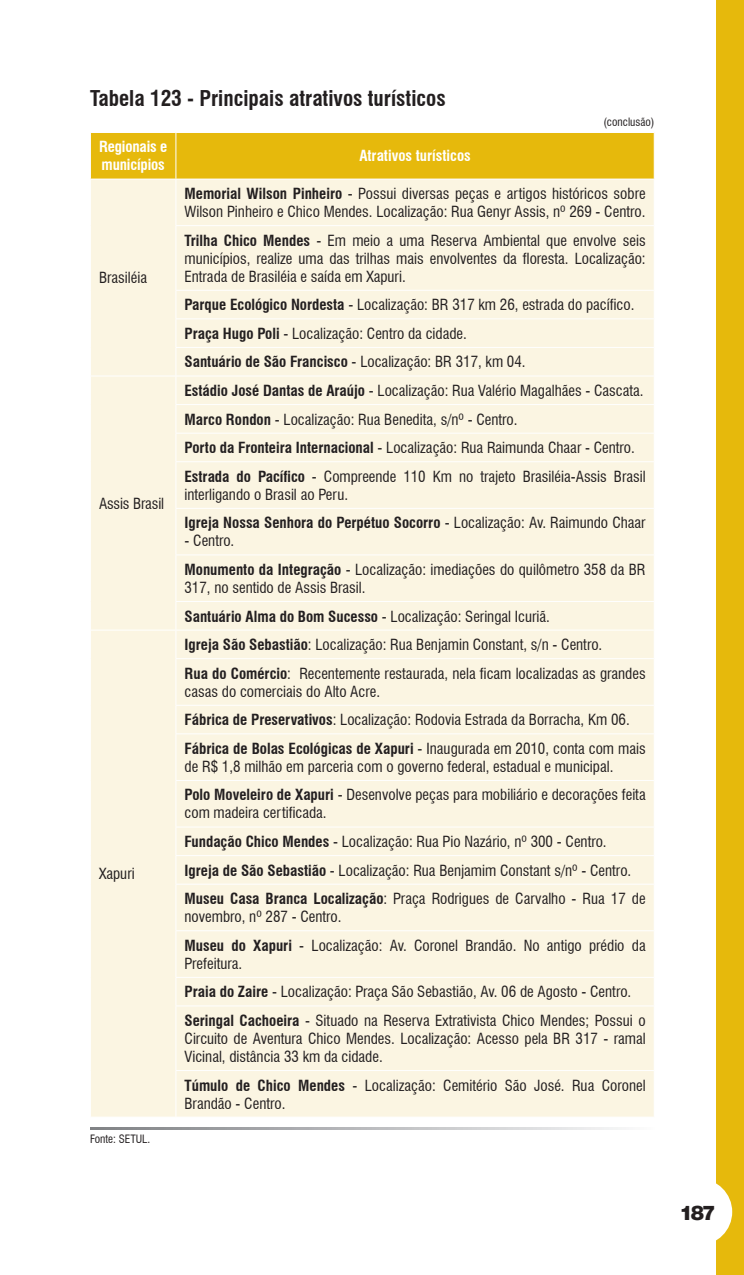
<style>
.page{position:relative;width:744px;height:1275px;background:#fff}
.page>*{position:absolute;margin:0;border:0;box-sizing:border-box;transform-origin:0 0}
.t1{font:700 condensed 21.25px "Swiss 721 BT";color:#231f20}
.t2{font:900 20px "Helvetica Neue LT";color:#231f20}
.t3{font:condensed 15px/28.5px "Swiss 721 BT";color:#231f20}
.t4{font:700 condensed 15px/18px "Swiss 721 BT";color:#fff}
.t5{font:condensed 11.25px "Swiss 721 BT";color:#231f20}
.s1{font-weight:700}
</style>
<div class="page">
<div style="left:716px;top:0;width:28px;height:1274px;background:#e6b90c"></div>
<div style="left:665px;top:1178px;width:67px;height:66px;background:#fff;border-radius:50%"></div>
<div style="left:91px;top:133px;width:562px;height:46px;background:#e6b90c"></div>
<div style="left:91px;top:180px;width:562px;height:936px;background:#fbf5e2"></div>
<hr style="left:175px;top:133px;width:1px;height:46px;background:#fff">
<hr style="left:175px;top:179px;width:1px;height:46px;background:#fff">
<hr style="left:175px;top:225px;width:479px;height:1px;background:#fff">
<hr style="left:175px;top:226px;width:1px;height:64px;background:#fff">
<hr style="left:175px;top:290px;width:479px;height:1px;background:#fff">
<hr style="left:175px;top:318px;width:479px;height:1px;background:#fff">
<hr style="left:175px;top:347px;width:479px;height:1px;background:#fff">
<hr style="left:90px;top:375px;width:86px;height:1px;background:#fff">
<hr style="left:176px;top:375px;width:478px;height:1px;background:#fff">
<hr style="left:175px;top:404px;width:479px;height:1px;background:#fff">
<hr style="left:175px;top:432px;width:479px;height:1px;background:#fff">
<svg style="left:175px;top:290px;width:1px;height:171px"></svg>
<svg style="left:653px;top:291px;width:1px;height:170px"></svg>
<hr style="left:175px;top:461px;width:479px;height:1px;background:#fff">
<hr style="left:175px;top:462px;width:1px;height:46px;background:#fff">
<hr style="left:175px;top:508px;width:479px;height:1px;background:#fff">
<hr style="left:175px;top:508px;width:1px;height:46px;background:#fff">
<hr style="left:175px;top:554px;width:479px;height:1px;background:#fff">
<hr style="left:175px;top:555px;width:1px;height:46px;background:#fff">
<hr style="left:175px;top:601px;width:479px;height:1px;background:#fff">
<hr style="left:90px;top:629px;width:86px;height:1px;background:#fff">
<hr style="left:176px;top:629px;width:478px;height:1px;background:#fff">
<svg style="left:175px;top:601px;width:1px;height:57px"></svg>
<svg style="left:653px;top:602px;width:1px;height:56px"></svg>
<hr style="left:175px;top:658px;width:479px;height:1px;background:#fff">
<hr style="left:175px;top:659px;width:1px;height:45px;background:#fff">
<hr style="left:175px;top:704px;width:479px;height:1px;background:#fff">
<svg style="left:175px;top:705px;width:1px;height:28px"></svg>
<svg style="left:653px;top:706px;width:1px;height:27px"></svg>
<hr style="left:175px;top:733px;width:479px;height:1px;background:#fff">
<hr style="left:175px;top:734px;width:1px;height:46px;background:#fff">
<hr style="left:175px;top:779px;width:479px;height:1px;background:#fff">
<hr style="left:175px;top:780px;width:1px;height:46px;background:#fff">
<hr style="left:175px;top:826px;width:479px;height:1px;background:#fff">
<hr style="left:175px;top:855px;width:479px;height:1px;background:#fff">
<svg style="left:175px;top:827px;width:1px;height:56px"></svg>
<svg style="left:653px;top:827px;width:1px;height:56px"></svg>
<hr style="left:175px;top:883px;width:479px;height:1px;background:#fff">
<hr style="left:175px;top:884px;width:1px;height:46px;background:#fff">
<hr style="left:175px;top:930px;width:479px;height:1px;background:#fff">
<hr style="left:175px;top:930px;width:1px;height:46px;background:#fff">
<hr style="left:175px;top:976px;width:479px;height:1px;background:#fff">
<svg style="left:175px;top:977px;width:1px;height:28px"></svg>
<svg style="left:653px;top:978px;width:1px;height:27px"></svg>
<hr style="left:175px;top:1005px;width:479px;height:1px;background:#fff">
<hr style="left:175px;top:1006px;width:1px;height:64px;background:#fff">
<hr style="left:175px;top:1069px;width:479px;height:1px;background:#fff">
<hr style="left:175px;top:1070px;width:1px;height:46px;background:#fff">
<svg style="left:90px;top:1127px;width:532px;height:1px"></svg>
<h1 class="t1" style="left:90px;top:86px;width:357px">Tabela 123 - Principais atrativos turísticos</h1>
<p class="t4" style="left:99px;top:138px;width:70px">Regionais e municípios</p>
<p class="t4" style="left:359px;top:147px;width:113px">Atrativos turísticos</p>
<p class="t5" style="left:603px;top:115px;width:53px">(conclusão)</p>
<p class="t3" style="left:99px;top:263px;width:50px">Brasiléia</p>
<p class="t3" style="left:99px;top:489px;width:67px">Assis Brasil</p>
<p class="t3" style="left:99px;top:859px;width:37px">Xapuri</p>
<p class="t5" style="left:90px;top:1131px;width:62px">Fonte: SETUL.</p>
<p class="t3" style="left:184px;top:184px;width:462px;line-height:18px"><span class="s1">Memorial Wilson Pinheiro</span> - Possui diversas peças e artigos históricos sobre<br>Wilson Pinheiro e Chico Mendes. Localização: Rua Genyr Assis, nº 269 - Centro.</p>
<p class="t3" style="left:184px;top:231px;width:462px;line-height:18px;text-align:justify"><span class="s1">Trilha Chico Mendes</span> - Em meio a uma Reserva Ambiental que envolve seis municípios, realize uma das trilhas mais envolventes da floresta. Localização:<br>Entrada de Brasiléia e saída em Xapuri.</p>
<p class="t3" style="left:184px;top:290px;width:451px"><span class="s1">Parque Ecológico Nordesta</span> - Localização: BR 317 km 26, estrada do pacífico.<br><span class="s1">Praça Hugo Poli</span> - Localização: Centro da cidade.<br><span class="s1">Santuário de São Francisco</span> - Localização: BR 317, km 04.</p>
<p class="t3" style="left:184px;top:376px;width:462px"><span class="s1">Estádio José Dantas de Araújo</span> - Localização: Rua Valério Magalhães - Cascata.<br><span class="s1">Marco Rondon</span> - Localização: Rua Benedita, s/nº - Centro.<br><span class="s1">Porto da Fronteira Internacional</span> - Localização: Rua Raimunda Chaar - Centro.<br><span class="s1">Estrada do Pacífico</span> - Compreende 110 Km no trajeto Brasiléia-Assis Brasil</p>
<p class="t3" style="left:184px;top:480px;width:462px">interligando o Brasil ao Peru.<br><span class="s1">Igreja Nossa Senhora do Perpétuo Socorro</span> - Localização: Av. Raimundo Chaar</p>
<p class="t3" style="left:184px;top:526px;width:462px">- Centro.<br><span class="s1">Monumento da Integração</span> - Localização: imediações do quilômetro 358 da BR</p>
<p class="t3" style="left:184px;top:573px;width:367px">317, no sentido de Assis Brasil.<br><span class="s1">Santuário Alma do Bom Sucesso</span> - Localização: Seringal Icuriã.</p>
<p class="t3" style="left:184px;top:630px;width:462px"><span class="s1">Igreja São Sebastião</span>: Localização: Rua Benjamin Constant, s/n - Centro.<br><span class="s1">Rua do Comércio</span>: Recentemente restaurada, nela ficam localizadas as grandes</p>
<p class="t3" style="left:184px;top:677px;width:462px">casas do comerciais do Alto Acre.<br><span class="s1">Fábrica de Preservativos</span>: Localização: Rodovia Estrada da Borracha, Km 06.<br><span class="s1">Fábrica de Bolas Ecológicas de Xapuri</span> - Inaugurada em 2010, conta com mais</p>
<p class="t3" style="left:184px;top:752px;width:462px">de R$ 1,8 milhão em parceria com o governo federal, estadual e municipal.<br><span class="s1">Polo Moveleiro de Xapuri</span> - Desenvolve peças para mobiliário e decorações feita</p>
<p class="t3" style="left:184px;top:798px;width:462px">com madeira certificada.<br><span class="s1">Fundação Chico Mendes</span> - Localização: Rua Pio Nazário, nº 300 - Centro.<br><span class="s1">Igreja de São Sebastião</span> - Localização: Rua Benjamim Constant s/nº - Centro.<br><span class="s1">Museu Casa Branca Localização</span>: Praça Rodrigues de Carvalho - Rua 17 de</p>
<p class="t3" style="left:184px;top:902px;width:462px">novembro, nº 287 - Centro.<br><span class="s1">Museu do Xapuri</span> - Localização: Av. Coronel Brandão. No antigo prédio da</p>
<p class="t3" style="left:184px;top:948px;width:462px">Prefeitura.<br><span class="s1">Praia do Zaire</span> - Localização: Praça São Sebastião, Av. 06 de Agosto - Centro.<br><span class="s1">Seringal Cachoeira</span> - Situado na Reserva Extrativista Chico Mendes; Possui o</p>
<p class="t3" style="left:184px;top:1029px;width:462px;line-height:18px">Circuito de Aventura Chico Mendes. Localização: Acesso pela BR 317 - ramal<br>Vicinal, distância 33 km da cidade.</p>
<p class="t3" style="left:184px;top:1075px;width:462px;line-height:18px"><span class="s1">Túmulo de Chico Mendes</span> - Localização: Cemitério São José. Rua Coronel<br>Brandão - Centro.</p>
<h2 class="t2" style="left:679px;top:1200px;width:37px">187</h2>
</div>
